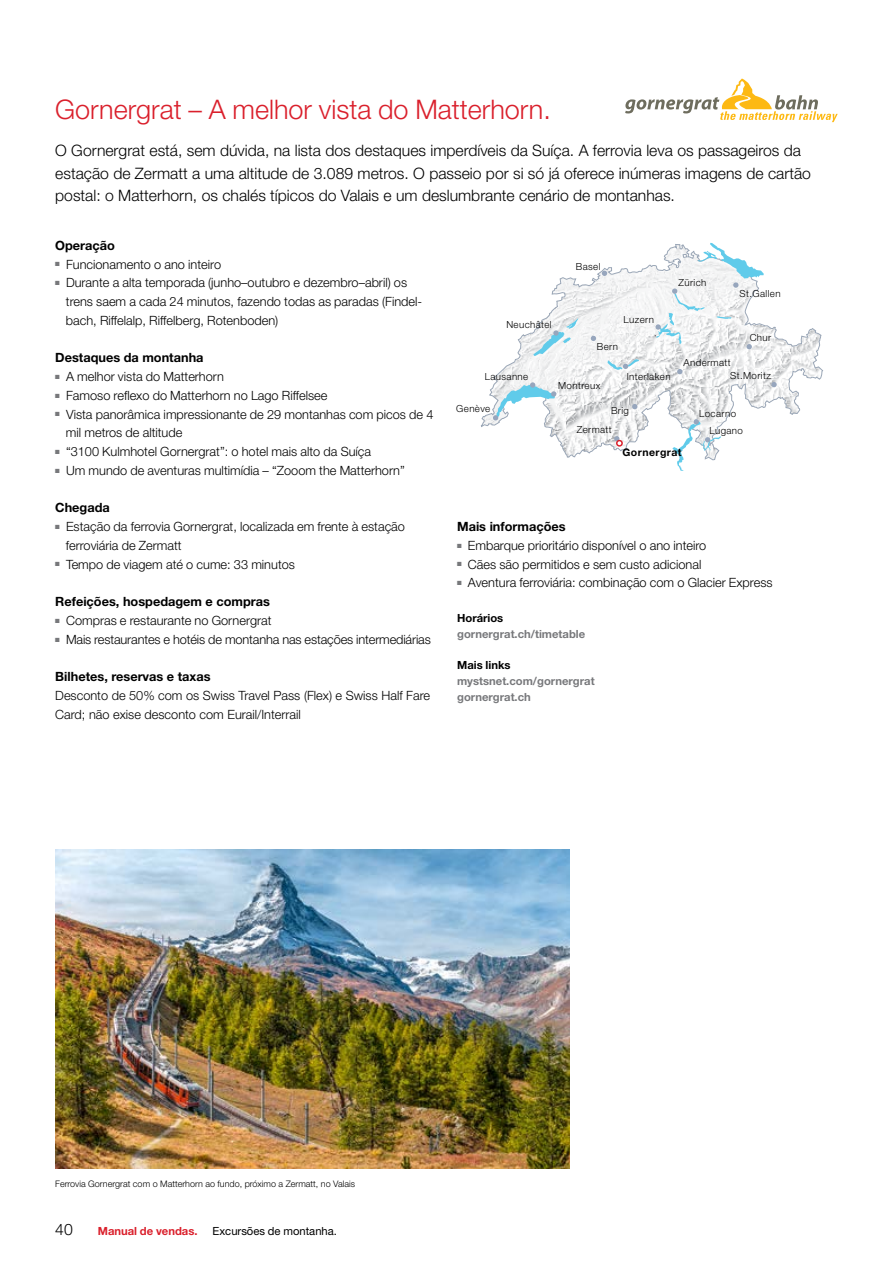
<style>
.page{position:relative;width:893px;height:1263px;background:#fff}
.page>*{position:absolute;margin:0;border:0;box-sizing:border-box;transform-origin:0 0}
.t1{font:300 27px "Helvetica Neue LT Pro";color:#da202c}
.t2{font:300 15.75px/22.5px "Helvetica Neue LT Pro";color:#000}
.t3{font:300 12.75px/18.8px "Helvetica Neue LT Pro";color:#000}
.t4{font:700 12.75px "Helvetica Neue LT Pro";color:#000}
.t5{font:700 11.25px/15.8px "Helvetica Neue LT Pro";color:#77787b}
.t6{font:11.25px "Helvetica Neue LT Pro";color:#000}
.t7{font:700 11.25px "Helvetica Neue LT Pro";color:#000}
.t8{font:700 11.25px "Helvetica Neue LT Pro";color:#da202c}
.t9{font:700 10.5px "Helvetica Neue LT Pro";letter-spacing:.04em;color:#000}
.t10{font:300 9.75px/17.4px "Helvetica Neue LT Pro";letter-spacing:.04em;color:#000}
.t11{font:300 9px "Helvetica Neue LT Pro";color:#000}
</style>
<div class="page">
<svg style="left:481px;top:264px;width:342px;height:194px"></svg>
<svg style="left:771px;top:382px;width:6px;height:5px"></svg>
<svg style="left:533px;top:318px;width:45px;height:38px"></svg>
<svg style="left:672px;top:419px;width:49px;height:52px"></svg>
<svg style="left:608px;top:359px;width:31px;height:11px"></svg>
<svg style="left:614px;top:436px;width:8px;height:10px"></svg>
<div style="left:616px;top:440px;width:7px;height:7px;border:2px solid #da202c;border-radius:50%"></div>
<svg style="left:493px;top:382px;width:63px;height:38px"></svg>
<svg style="left:655px;top:243px;width:109px;height:106px"></svg>
<svg style="left:632px;top:404px;width:5px;height:5px"></svg>
<svg style="left:591px;top:336px;width:5px;height:5px"></svg>
<svg style="left:602px;top:271px;width:5px;height:5px"></svg>
<svg style="left:677px;top:369px;width:5px;height:5px"></svg>
<svg style="left:625px;top:78px;width:213px;height:44px"></svg>
<img style="left:55px;top:850px;width:515px;height:319px">
<h1 class="t1" style="left:55px;top:93px;width:497px">Gornergrat – A melhor vista do Matterhorn.</h1>
<p class="t2" style="left:55px;top:139px;width:757px">O Gornergrat está, sem dúvida, na lista dos destaques imperdíveis da Suíça. A ferrovia leva os passageiros da estação de Zermatt a uma altitude de 3.089 metros. O passeio por si só já oferece inúmeras imagens de cartão postal: o Matterhorn, os chalés típicos do Valais e um deslumbrante cenário de montanhas.</p>
<p class="t4" style="left:55px;top:237px;width:61px">Operação</p>
<p class="t3" style="left:55px;top:254px;width:167px"><sup>■</sup> Funcionamento o ano inteiro</p>
<p class="t3" style="left:66px;top:273px;width:358px;text-indent:-11px"><sup>■</sup> Durante a alta temporada (junho–outubro e dezembro–abril) os trens saem a cada 24 minutos, fazendo todas as paradas (Findel&shy;bach, Riffelalp, Riffelberg, Rotenboden)</p>
<p class="t4" style="left:55px;top:350px;width:150px">Destaques da montanha</p>
<p class="t3" style="left:55px;top:367px;width:170px"><sup>■</sup> A melhor vista do Matterhorn</p>
<p class="t3" style="left:55px;top:386px;width:274px"><sup>■</sup> Famoso reflexo do Matterhorn no Lago Riffelsee</p>
<p class="t3" style="left:66px;top:404px;width:369px;text-indent:-11px"><sup>■</sup> Vista panorâmica impressionante de 29 montanhas com picos de 4 mil metros de altitude</p>
<p class="t3" style="left:55px;top:442px;width:317px"><sup>■</sup> “3100 Kulmhotel Gornergrat”: o hotel mais alto da Suíça</p>
<p class="t3" style="left:55px;top:461px;width:351px"><sup>■</sup> Um mundo de aventuras multimídia – “Zooom the Matterhorn”</p>
<p class="t4" style="left:55px;top:500px;width:56px">Chegada</p>
<p class="t3" style="left:66px;top:517px;width:341px;text-indent:-11px"><sup>■</sup> Estação da ferrovia Gornergrat, localizada em frente à estação ferroviária de Zermatt</p>
<p class="t3" style="left:55px;top:554px;width:241px"><sup>■</sup> Tempo de viagem até o cume: 33 minutos</p>
<p class="t4" style="left:55px;top:594px;width:216px">Refeições, hospedagem e compras</p>
<p class="t3" style="left:55px;top:611px;width:218px"><sup>■</sup> Compras e restaurante no Gornergrat</p>
<p class="t3" style="left:55px;top:629px;width:377px"><sup>■</sup> Mais restaurantes e hotéis de montanha nas estações intermediárias</p>
<p class="t4" style="left:55px;top:669px;width:157px">Bilhetes, reservas e taxas</p>
<p class="t3" style="left:55px;top:686px;width:376px">Desconto de 50% com os Swiss Travel Pass (Flex) e Swiss Half Fare<br>Card; não exise desconto com Eurail/Interrail</p>
<p class="t10" style="left:576px;top:258px;width:26px">Basel</p>
<p class="t10" style="left:678px;top:274px;width:29px">Zürich</p>
<p class="t10" style="left:739px;top:284px;width:43px">St.Gallen</p>
<p class="t10" style="left:623px;top:311px;width:32px">Luzern</p>
<p class="t10" style="left:506px;top:316px;width:47px">Neuchâtel</p>
<p class="t10" style="left:750px;top:329px;width:23px">Chur</p>
<p class="t10" style="left:597px;top:338px;width:23px">Bern</p>
<p class="t10" style="left:684px;top:354px;width:49px">Andermatt</p>
<p class="t10" style="left:627px;top:368px;width:45px">Interlaken</p>
<p class="t10" style="left:730px;top:367px;width:42px">St.Moritz</p>
<p class="t10" style="left:485px;top:368px;width:45px">Lausanne</p>
<p class="t10" style="left:558px;top:377px;width:44px">Montreux</p>
<p class="t10" style="left:456px;top:399px;width:36px">Genève</p>
<p class="t10" style="left:611px;top:401px;width:19px">Brig</p>
<p class="t10" style="left:709px;top:404px;width:35px;text-indent:-10px">Locarno<br>Lugano</p>
<p class="t10" style="left:577px;top:421px;width:37px">Zermatt</p>
<p class="t9" style="left:622px;top:446px;width:60px">Gornergrat</p>
<p class="t4" style="left:457px;top:519px;width:110px">Mais informações</p>
<p class="t3" style="left:457px;top:536px;width:251px"><sup>■</sup> Embarque prioritário disponível o ano inteiro</p>
<p class="t3" style="left:457px;top:554px;width:246px"><sup>■</sup> Cães são permitidos e sem custo adicional</p>
<p class="t3" style="left:457px;top:573px;width:317px"><sup>■</sup> Aventura ferroviária: combinação com o Glacier Express</p>
<p class="t7" style="left:457px;top:611px;width:48px">Horários</p>
<p class="t5" style="left:457px;top:625px;width:130px">gornergrat.ch/timetable</p>
<p class="t7" style="left:457px;top:658px;width:55px">Mais links</p>
<p class="t5" style="left:457px;top:673px;width:139px">mystsnet.com/gornergrat gornergrat.ch</p>
<p class="t11" style="left:55px;top:1178px;width:301px">Ferrovia Gornergrat com o Matterhorn ao fundo, próximo a Zermatt, no Valais</p>
<p class="t2" style="left:55px;top:1218px;width:19px">40</p>
<p class="t8" style="left:98px;top:1224px;width:101px">Manual de vendas.</p>
<p class="t6" style="left:213px;top:1224px;width:126px">Excursões de montanha.</p>
</div>
